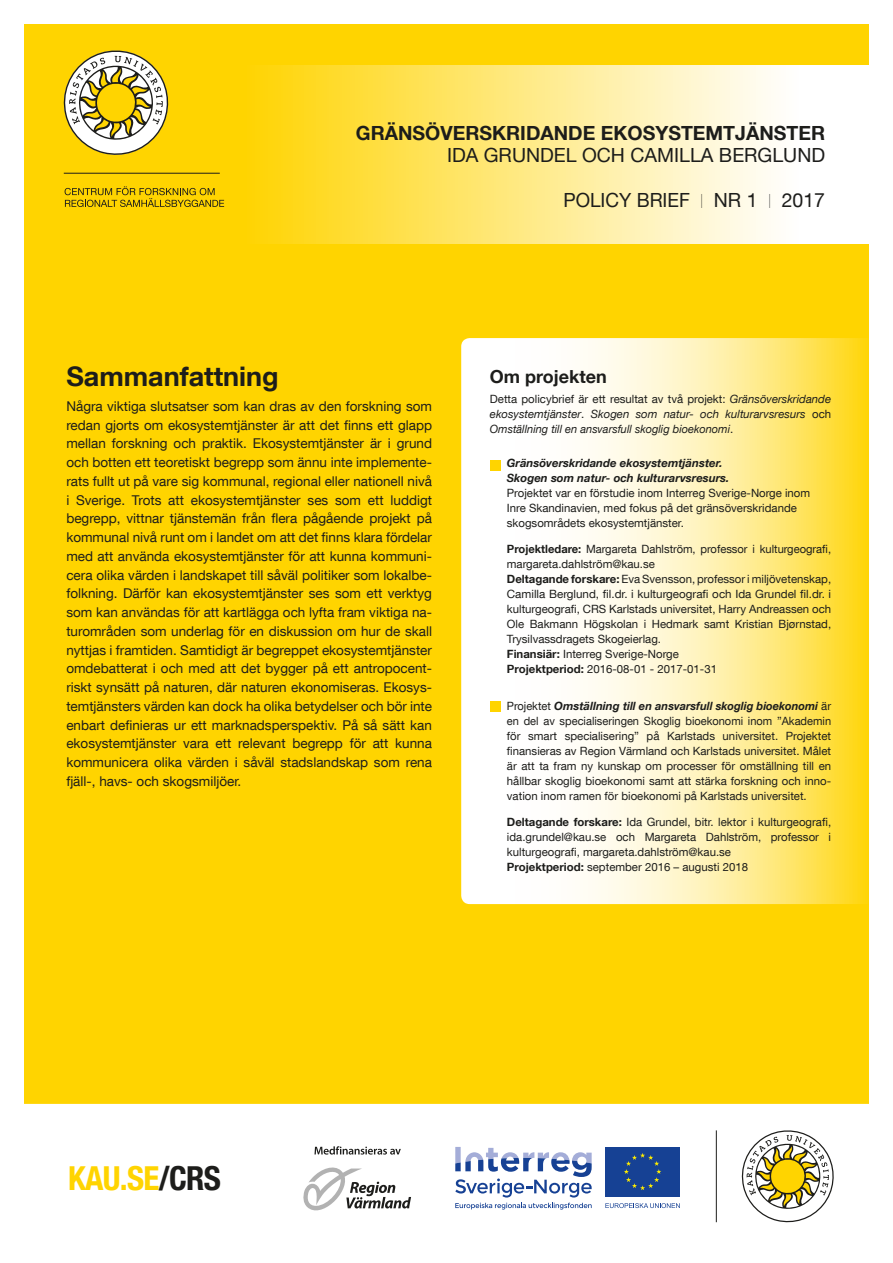
<style>
.page{position:relative;width:893px;height:1263px;background:#fff}
.page>*{position:absolute;margin:0;border:0;box-sizing:border-box;transform-origin:0 0}
.t1{font:700 condensed 33px "Helvetica Neue LT Com";letter-spacing:-.02em;color:#ffd400}
.Huvudrubrik{font:700 27px "Helvetica Neue LT Com";color:#1d1d1b}
.t2{font:700 19.5px/22.5px "Helvetica Neue LT Com";color:#1d1d1b;text-align:right}
.t3{font:19.5px "Helvetica Neue LT Com";color:#1d1d1b}
.Svart_ruta_-_Rubrik{font:700 18px "Helvetica Neue LT Com";color:#1d1d1b}
.Sammanfattning{font:13.5px/18.8px "Helvetica Neue LT Com";color:#1d1d1b;text-align:justify}
.Brödtext{font:11.4px/15px "Helvetica Neue LT Com";color:#1d1d1b;text-align:justify}
.Brödtext-2{font:italic 11.4px/15px "Helvetica Neue LT Com";color:#1d1d1b;text-align:justify}
.s1{font-weight:400}
.s2{font-weight:200}
.s3{font-style:normal}
.s4{font-weight:700;font-style:italic}
.s5{font-weight:700}
.s6{color:#1d1d1b}
</style>
<div class="page">
<div style="left:12px;top:12px;width:869px;height:1104px;background:#ffd400"></div>
<div style="left:0;top:0;width:893px;height:1128px;border:24px solid #fff"></div>
<svg style="left:742px;top:1130px;width:92px;height:92px"></svg>
<hr style="left:716px;top:1130px;width:1px;height:92px;background:#1d1d1b">
<div style="left:247px;top:65px;width:646px;height:179px;background:linear-gradient(to right,#ffd50a,#fff)"></div>
<svg style="left:64px;top:50px;width:105px;height:105px"></svg>
<hr style="left:64px;top:173px;width:156px;height:1px;background:#1d1d1b">
<svg style="left:65px;top:186px;width:159px;height:21px"></svg>
<svg style="left:461px;top:338px;width:432px;height:566px;background:#fff3bb"></svg>
<div style="left:490px;top:460px;width:11px;height:10px;background:#ffd400"></div>
<div style="left:490px;top:701px;width:11px;height:11px;background:#ffd400"></div>
<div style="left:605px;top:1147px;width:75px;height:49px;background:#164194"></div>
<svg style="left:624px;top:1153px;width:37px;height:37px"></svg>
<svg style="left:605px;top:1203px;width:75px;height:5px"></svg>
<svg style="left:455px;top:1147px;width:137px;height:50px"></svg>
<svg style="left:455px;top:1203px;width:137px;height:6px"></svg>
<svg style="left:303px;top:1146px;width:108px;height:65px"></svg>
<p class="t2" style="left:356px;top:121px;width:471px">GRÄNSÖVERSKRIDANDE EKOSYSTEMTJÄNSTER<br><span class="s1">IDA GRUNDEL OCH CAMILLA BERGLUND</span></p>
<p class="t3" style="left:563px;top:188px;width:263px">POLICY BRIEF <span class="s2">l</span> NR 1 <span class="s2">l</span> 2017</p>
<h1 class="Huvudrubrik" style="left:66px;top:359px;width:214px">Sammanfattning</h1>
<p class="Sammanfattning" style="left:66px;top:396px;width:367px">Några viktiga slutsatser som kan dras av den forskning som redan gjorts om ekosystemtjänster är att det finns ett glapp mellan forskning och praktik. Ekosystemtjänster är i grund och botten ett teoretiskt begrepp som ännu inte implemente&shy;rats fullt ut på vare sig kommunal, regional eller nationell nivå i Sverige. Trots att ekosystemtjänster ses som ett luddigt begrepp, vittnar tjänstemän från flera pågående projekt på kommunal nivå runt om i landet om att det finns klara fördelar med att använda ekosystemtjänster för att kunna kommuni&shy;cera olika värden i landskapet till såväl politiker som lokalbe&shy;folkning. Därför kan ekosystemtjänster ses som ett verktyg som kan användas för att kartlägga och lyfta fram viktiga na&shy;turområden som underlag för en diskussion om hur de skall nyttjas i framtiden. Samtidigt är begreppet ekosystemtjänster omdebatterat i och med att det bygger på ett antropocent&shy;riskt synsätt på naturen, där naturen ekonomiseras. Ekosys&shy;temtjänsters värden kan dock ha olika betydelser och bör inte enbart definieras ur ett marknadsperspektiv. På så sätt kan ekosystemtjänster vara ett relevant begrepp för att kunna kommunicera olika värden i såväl stadslandskap som rena fjäll-, havs- och skogsmiljöer.</p>
<h3 class="Svart_ruta_-_Rubrik" style="left:490px;top:365px;width:118px">Om projekten</h3>
<p class="Brödtext-2" style="left:490px;top:391px;width:343px"><span class="s3">Detta policybrief är ett resultat av två projekt:</span> Gränsöverskridande ekosystemtjänster<span class="s3">.</span> Skogen som natur- och kulturarvsresurs <span class="s3">och </span>Omställning till en ansvarsfull skoglig bioekonomi<span class="s3">.</span></p>
<p class="Brödtext" style="left:507px;top:455px;width:305px;text-align:left"><span class="s4">Gränsöverskridande ekosystemtjänster.<br>Skogen som natur- och kulturarvsresurs.<br></span>Projektet var en förstudie inom Interreg Sverige-Norge inom Inre Skandinavien, med fokus på det gränsöverskridande skogsområdets ekosystemtjänster.</p>
<p class="Brödtext" style="left:507px;top:541px;width:326px"><span class="s5">Projektledare:</span> Margareta Dahlström, professor i kulturgeografi, margareta.dahlström@kau.se</p>
<p class="Brödtext" style="left:507px;top:571px;width:326px"><span class="s5">Deltagande forskare:</span> Eva Svensson, professor i miljövetenskap, Camilla Berglund, fil.dr. i kulturgeografi och Ida Grundel fil.dr. i kulturgeografi, CRS Karlstads universitet, Harry Andreassen och Ole Bakmann Högskolan i Hedmark samt Kristian Bjørnstad, Trysilvassdragets Skogeierlag.</p>
<p class="Brödtext" style="left:507px;top:646px;width:173px"><span class="s5">Finansiär:</span> Interreg Sverige-Norge</p>
<p class="Brödtext" style="left:507px;top:661px;width:212px"><span class="s5">Projektperiod:</span> 2016-08-01 - 2017-01-31</p>
<p class="Brödtext" style="left:507px;top:698px;width:326px">Projektet <span class="s4">Omställning till en ansvarsfull skoglig bioekonomi</span> är en del av specialiseringen Skoglig bioekonomi inom ”Akademin för smart specialisering” på Karlstads universitet. Projektet finansieras av Region Värmland och Karlstads universitet. Målet är att ta fram ny kunskap om processer för omställning till en hållbar skoglig bioekonomi samt att stärka forskning och inno&shy;vation inom ramen för bioekonomi på Karlstads universitet.</p>
<p class="Brödtext" style="left:507px;top:814px;width:326px"><span class="s5">Deltagande forskare:</span> Ida Grundel, bitr. lektor i kulturgeografi, ida.grundel@kau.se och Margareta Dahlström, professor i kulturgeografi, margareta.dahlström@kau.se</p>
<p class="Brödtext" style="left:507px;top:859px;width:243px"><span class="s5">Projektperiod:</span> september 2016 – augusti 2018</p>
<p class="t1" style="left:68px;top:1158px;width:154px">KAU.SE<span class="s6">/CRS</span></p>
</div>
